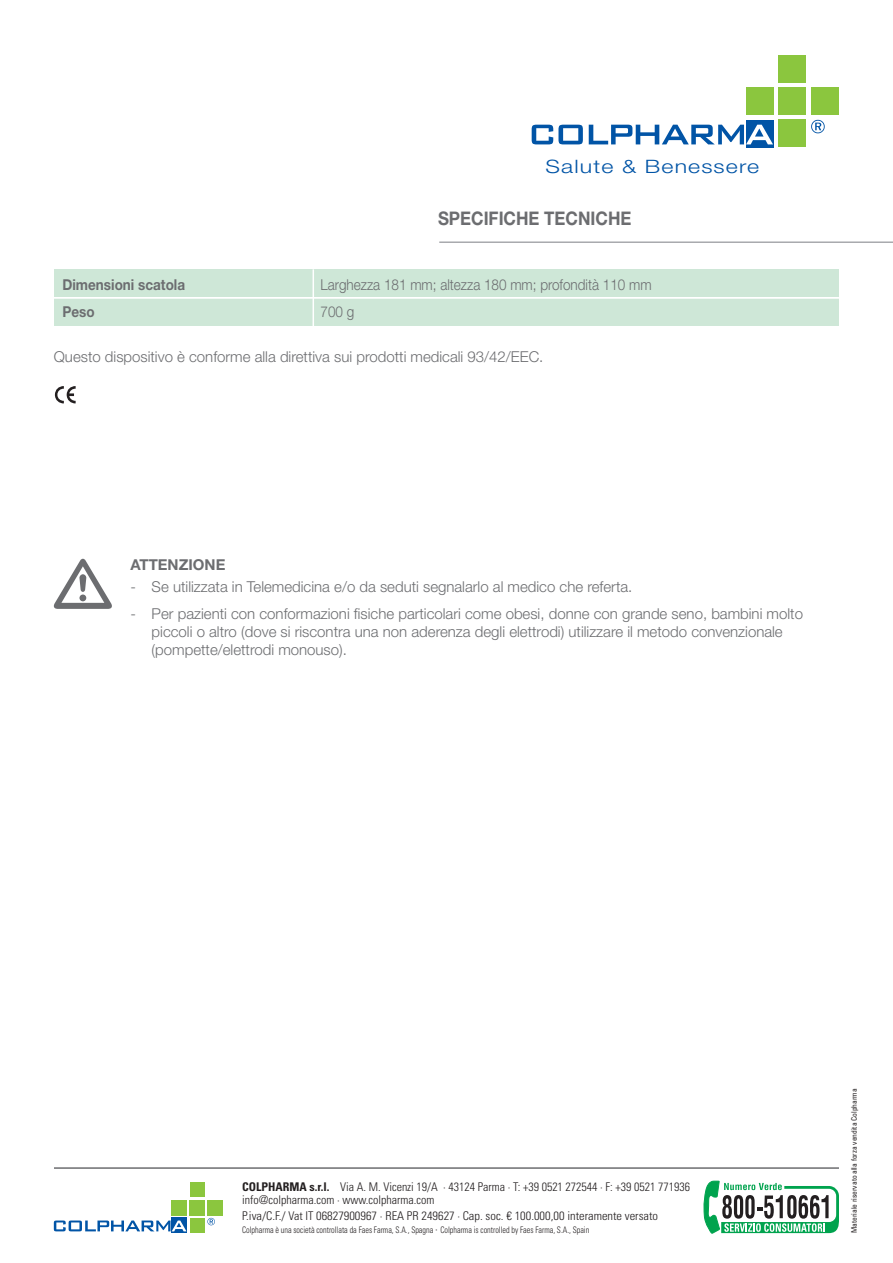
<style>
.page{position:relative;width:893px;height:1263px;background:#fff}
.page>*{position:absolute;margin:0;border:0;box-sizing:border-box;transform-origin:0 0}
.t1{font:700 18.75px "Helvetica Neue LT Std";color:#6c6d70;scale:.9 1}
.t2{font:300 18.45px "Helvetica Neue LT Std";letter-spacing:.05em;color:#0154a6;scale:1.25 1}
.t3{font:300 15px/18px "Helvetica Neue LT Std";color:#6c6d70}
.t4{font:300 15px "Helvetica Neue LT Std";color:#6c6d70;scale:.9 1}
.t5{font:700 15px "Helvetica Neue LT Std";color:#6c6d70;scale:.9 1}
.t6{font:700 15px "Helvetica Neue LT Std";color:#6c6d70}
.t7{font:300 condensed 12px/12.8px "Univers LT Std";color:#231f20}
.t8{font:300 condensed 12px "Univers LT Std";color:#231f20;scale:1.04 1}
.t9{font:300 condensed 9px "Univers LT Std";color:#231f20;scale:.9 1}
.t10{font:condensed 7.5px "Univers LT Std";color:#231f20}
.s1{font-weight:700}
.s2{font-size:12px}
</style>
<div class="page">
<div style="left:746px;top:120px;width:27px;height:27px;background:#0154a6"></div>
<div style="left:746px;top:87px;width:27px;height:28px;background:#8bc63e"></div>
<div style="left:778px;top:87px;width:28px;height:28px;background:#8bc63e"></div>
<div style="left:811px;top:87px;width:28px;height:28px;background:#8bc63e"></div>
<div style="left:779px;top:55px;width:27px;height:27px;background:#8bc63e"></div>
<div style="left:779px;top:120px;width:27px;height:27px;background:#8bc63e"></div>
<svg style="left:532px;top:125px;width:51px;height:19px"></svg>
<svg style="left:589px;top:125px;width:184px;height:19px"></svg>
<svg style="left:811px;top:120px;width:14px;height:13px"></svg>
<svg style="left:55px;top:386px;width:21px;height:17px"></svg>
<svg style="left:704px;top:1180px;width:135px;height:54px"></svg>
<svg style="left:171px;top:1218px;width:16px;height:15px"></svg>
<div style="left:171px;top:1200px;width:16px;height:15px;background:#8bc63e"></div>
<div style="left:189px;top:1200px;width:16px;height:15px;background:#8bc63e"></div>
<div style="left:207px;top:1200px;width:16px;height:15px;background:#8bc63e"></div>
<div style="left:190px;top:1182px;width:15px;height:15px;background:#8bc63e"></div>
<div style="left:190px;top:1218px;width:15px;height:15px;background:#8bc63e"></div>
<svg style="left:54px;top:1220px;width:132px;height:11px"></svg>
<svg style="left:207px;top:1218px;width:8px;height:7px"></svg>
<hr style="left:54px;top:1167px;width:785px;height:2px;background:#6c6d70">
<svg style="left:54px;top:559px;width:58px;height:50px"></svg>
<div style="left:54px;top:269px;width:785px;height:57px;background:#cee7d7"></div>
<hr style="left:313px;top:269px;width:1px;height:60px;background:#fff">
<hr style="left:439px;top:241px;width:454px;height:2px;background:#a8a9ad">
<hr style="left:54px;top:297px;width:785px;height:1px;background:#fff">
<p class="t2" style="left:545px;top:155px;width:172px">Salute &amp; Benessere</p>
<p class="t1" style="left:438px;top:206px;width:216px">SPECIFICHE TECNICHE</p>
<p class="t5" style="left:63px;top:275px;width:138px">Dimensioni scatola</p>
<p class="t4" style="left:321px;top:275px;width:369px">Larghezza 181 mm; altezza 180 mm; profondità 110 mm</p>
<p class="t5" style="left:63px;top:302px;width:37px">Peso</p>
<p class="t4" style="left:321px;top:302px;width:39px">700 g</p>
<p class="t3" style="left:54px;top:348px;width:491px">Questo dispositivo è conforme alla direttiva sui prodotti medicali 93/42/EEC.</p>
<p class="t6" style="left:130px;top:555px;width:96px">ATTENZIONE</p>
<p class="t3" style="left:130px;top:577px;width:503px">- Se utilizzata in Telemedicina e/o da seduti segnalarlo al medico che referta.</p>
<p class="t3" style="left:152px;top:604px;width:653px;text-indent:-21px">- Per pazienti con conformazioni fisiche particolari come obesi, donne con grande seno, bambini molto piccoli o altro (dove si riscontra una non aderenza degli elettrodi) utilizzare il metodo convenzionale (pompette/elettrodi monouso).</p>
<p class="t7" style="left:242px;top:1180px;width:449px"><span class="s1">COLPHARMA s.r.l.</span> Via A. M. Vicenzi 19/A · 43124 Parma · T: +39 0521 272544 · F: +39 0521 771936 info@colpharma.com · www.colpharma.com</p>
<p class="t8" style="left:242px;top:1208px;width:401px">P.iva/C.F./ Vat IT 06827900967 · REA PR 249627 · Cap. soc. € 100.000,00 interamente versato</p>
<p class="t9" style="left:242px;top:1224px;width:387px">Colpharma è una società controllata da Faes Farma, S.A., Spagna <span class="s2">·</span> Colpharma is controlled by Faes Farma, S.A., Spain</p>
<p class="t10" style="left:849px;top:1233px;width:146px;rotate:-90deg">Materiale riservato alla forza vendita Colpharma</p>
</div>
